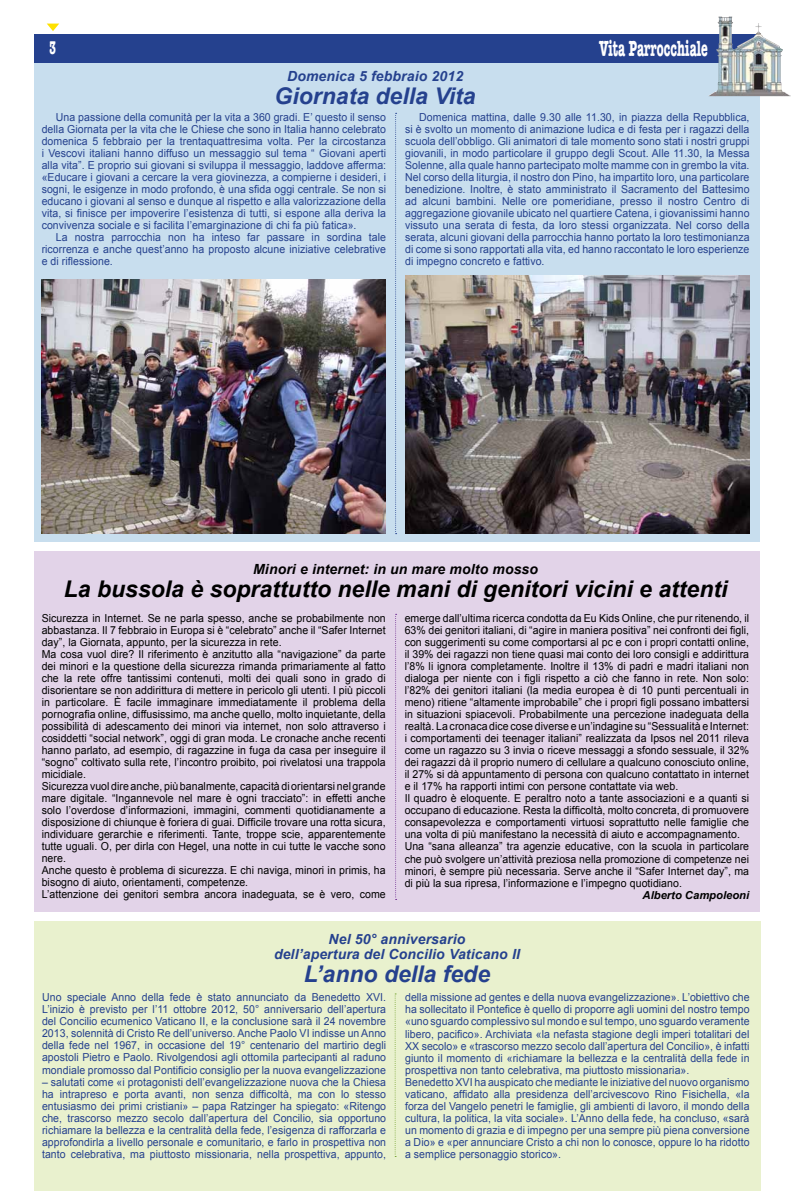
<style>
.page{position:relative;width:794px;height:1191px;background:#fff}
.page>*{position:absolute;margin:0;border:0;box-sizing:border-box;transform-origin:0 0}
.t1{font:italic 700 23px "Arial";color:#000}
.t2{font:italic 700 23px "Arial";color:#25418e}
.t3{font:italic 700 14px/15px "Arial";letter-spacing:.01em;color:#25418e;text-align:center}
.t4{font:italic 700 14px "Arial";letter-spacing:.01em;color:#000}
.t5{font:12px "Bocci Text 13 Stch";letter-spacing:.05em;color:#fff}
.t6{font:11px/12px "Arial";letter-spacing:.005em;color:#25418e;text-align:justify;scale:.96 1}
.t7{font:11px/12px "Arial";letter-spacing:.005em;color:#000;scale:.96 1}
.t8{font:italic 700 11px "Arial";color:#000}
.t9{font:10px "Bocci Text 13 Stch";color:#fff}
</style>
<div class="page">
<div style="left:34px;top:551px;width:726px;height:360px;background:#e2d3e8"></div>
<div style="left:34px;top:921px;width:726px;height:270px;background:#e9f1ce"></div>
<div style="left:34px;top:64px;width:726px;height:477px;background:#c8deee"></div>
<div style="left:34px;top:34px;width:726px;height:28px;background:#25418e"></div>
<svg style="left:47px;top:24px;width:12px;height:7px"></svg>
<img style="left:708px;top:17px;width:82px;height:79px">
<img style="left:42px;top:279px;width:344px;height:254px">
<img style="left:405px;top:275px;width:344px;height:258px">
<svg style="left:395px;top:113px;width:1px;height:421px"></svg>
<svg style="left:395px;top:614px;width:1px;height:286px"></svg>
<svg style="left:394px;top:993px;width:2px;height:164px"></svg>
<p class="t9" style="left:49px;top:45px;width:8px">3</p>
<p class="t5" style="left:599px;top:45px;width:110px">Vita Parrocchiale</p>
<p class="t3" style="left:287px;top:69px;width:177px">Domenica 5 febbraio 2012</p>
<h1 class="t2" style="left:274px;top:80px;width:203px">Giornata della Vita</h1>
<p class="t6" style="left:42px;top:112px;width:360px;text-indent:14px">Una passione della comunità per la vita a 360 gradi. E’ questo il senso della Giornata per la vita che le Chiese che sono in Italia hanno celebrato domenica 5 febbraio per la trentaquattresima volta. Per la circostanza i Vescovi italiani hanno diffuso un messaggio sul tema “ Giovani aperti alla vita”. E proprio sui giovani si sviluppa il messaggio, laddove afferma: «Educare i giovani a cercare la vera giovinezza, a compierne i desideri, i sogni, le esigenze in modo profondo, è una sfida oggi centrale. Se non si educano i giovani al senso e dunque al rispetto e alla valorizzazione della vita, si finisce per impoverire l’esistenza di tutti, si espone alla deriva la convivenza sociale e si facilita l’emarginazione di chi fa più fatica».</p>
<p class="t6" style="left:42px;top:232px;width:360px;text-indent:14px">La nostra parrocchia non ha inteso far passare in sordina tale ricorrenza e anche quest’anno ha proposto alcune iniziative celebrative e di riflessione.</p>
<p class="t6" style="left:405px;top:112px;width:360px;text-indent:14px">Domenica mattina, dalle 9.30 alle 11.30, in piazza della Repubblica, si è svolto un momento di animazione ludica e di festa per i ragazzi della scuola dell’obbligo. Gli animatori di tale momento sono stati i nostri gruppi giovanili, in modo particolare il gruppo degli Scout. Alle 11.30, la Messa Solenne, alla quale hanno partecipato molte mamme con in grembo la vita.<br>Nel corso della liturgia, il nostro don Pino, ha impartito loro, una particolare benedizione. Inoltre, è stato amministrato il Sacramento del Battesimo ad alcuni bambini. Nelle ore pomeridiane, presso il nostro Centro di aggregazione giovanile ubicato nel quartiere Catena, i giovanissimi hanno vissuto una serata di festa, da loro stessi organizzata. Nel corso della serata, alcuni giovani della parrocchia hanno portato la loro testimonianza di come si sono rapportati alla vita, ed hanno raccontato le loro esperienze di impegno concreto e fattivo.</p>
<p class="t4" style="left:253px;top:560px;width:286px">Minori e internet: in un mare molto mosso</p>
<h1 class="t1" style="left:64px;top:573px;width:665px">La bussola è soprattutto nelle mani di genitori vicini e attenti</h1>
<p class="t7" style="left:42px;top:612px;width:360px">Sicurezza in Internet. Se ne parla spesso, anche se probabilmente non abbastanza. Il 7 febbraio in Europa si è “celebrato” anche il “Safer Internet day”, la Giornata, appunto, per la sicurezza in rete.<br>Ma cosa vuol dire? Il riferimento è anzitutto alla “navigazione” da parte dei minori e la questione della sicurezza rimanda primariamente al fatto che la rete offre tantissimi contenuti, molti dei quali sono in grado di disorientare se non addirittura di mettere in pericolo gli utenti. I più piccoli in particolare. È facile immaginare immediatamente il problema della pornografia online, diffusissimo, ma anche quello, molto inquietante, della possibilità di adescamento dei minori via internet, non solo attraverso i cosiddetti “social network”, oggi di gran moda. Le cronache anche recenti hanno parlato, ad esempio, di ragazzine in fuga da casa per inseguire il “sogno” coltivato sulla rete, l’incontro proibito, poi rivelatosi una trappola micidiale.<br>Sicurezza vuol dire anche, più banalmente, capacità di orientarsi nel grande mare digitale. “Ingannevole nel mare è ogni tracciato”: in effetti anche solo l’overdose d’informazioni, immagini, commenti quotidianamente a disposizione di chiunque è foriera di guai. Difficile trovare una rotta sicura, individuare gerarchie e riferimenti. Tante, troppe scie, apparentemente tutte uguali. O, per dirla con Hegel, una notte in cui tutte le vacche sono nere.<br>Anche questo è problema di sicurezza. E chi naviga, minori in primis, ha bisogno di aiuto, orientamenti, competenze.<br>L’attenzione dei genitori sembra ancora inadeguata, se è vero, come</p>
<p class="t7" style="left:405px;top:612px;width:360px">emerge dall’ultima ricerca condotta da Eu Kids Online, che pur ritenendo, il 63% dei genitori italiani, di “agire in maniera positiva” nei confronti dei figli, con suggerimenti su come comportarsi al pc e con i propri contatti online, il 39% dei ragazzi non tiene quasi mai conto dei loro consigli e addirittura l’8% li ignora completamente. Inoltre il 13% di padri e madri italiani non dialoga per niente con i figli rispetto a ciò che fanno in rete. Non solo: l’82% dei genitori italiani (la media europea è di 10 punti percentuali in meno) ritiene “altamente improbabile” che i propri figli possano imbattersi in situazioni spiacevoli. Probabilmente una percezione inadeguata della realtà. La cronaca dice cose diverse e un’indagine su “Sessualità e Internet: i comportamenti dei teenager italiani” realizzata da Ipsos nel 2011 rileva come un ragazzo su 3 invia o riceve messaggi a sfondo sessuale, il 32% dei ragazzi dà il proprio numero di cellulare a qualcuno conosciuto online, il 27% si dà appuntamento di persona con qualcuno contattato in internet e il 17% ha rapporti intimi con persone contattate via web.<br>Il quadro è eloquente. E peraltro noto a tante associazioni e a quanti si occupano di educazione. Resta la difficoltà, molto concreta, di promuovere consapevolezza e comportamenti virtuosi soprattutto nelle famiglie che una volta di più manifestano la necessità di aiuto e accompagnamento.<br>Una “sana alleanza” tra agenzie educative, con la scuola in particolare che può svolgere un’attività preziosa nella promozione di competenze nei minori, è sempre più necessaria. Serve anche il “Safer Internet day”, ma di più la sua ripresa, l’informazione e l’impegno quotidiano.</p>
<p class="t8" style="left:642px;top:888px;width:108px">Alberto Campoleoni</p>
<p class="t3" style="left:274px;top:931px;width:247px">Nel 50° anniversario<br>dell’apertura del Concilio Vaticano II</p>
<h1 class="t2" style="left:304px;top:958px;width:188px">L’anno della fede</h1>
<p class="t6" style="left:42px;top:991px;width:360px">Uno speciale Anno della fede è stato annunciato da Benedetto XVI.<br>L’inizio è previsto per l’11 ottobre 2012, 50° anniversario dell’apertura del Concilio ecumenico Vaticano II, e la conclusione sarà il 24 novembre 2013, solennità di Cristo Re dell’universo. Anche Paolo VI indisse un Anno della fede nel 1967, in occasione del 19° centenario del martirio degli apostoli Pietro e Paolo. Rivolgendosi agli ottomila partecipanti al raduno mondiale promosso dal Pontificio consiglio per la nuova evangelizzazione</p>
<p class="t6" style="left:42px;top:1075px;width:360px">– salutati come «i protagonisti dell’evangelizzazione nuova che la Chiesa ha intrapreso e porta avanti, non senza difficoltà, ma con lo stesso entusiasmo dei primi cristiani» – papa Ratzinger ha spiegato: «Ritengo che, trascorso mezzo secolo dall’apertura del Concilio, sia opportuno richiamare la bellezza e la centralità della fede, l’esigenza di rafforzarla e approfondirla a livello personale e comunitario, e farlo in prospettiva non tanto celebrativa, ma piuttosto missionaria, nella prospettiva, appunto,</p>
<p class="t6" style="left:405px;top:991px;width:360px;text-align:left">della missione ad gentes e della nuova evangelizzazione». L’obiettivo che ha sollecitato il Pontefice è quello di proporre agli uomini del nostro tempo «uno sguardo complessivo sul mondo e sul tempo, uno sguardo veramente libero, pacifico». Archiviata «la nefasta stagione degli imperi totalitari del XX secolo» e «trascorso mezzo secolo dall’apertura del Concilio», è infatti giunto il momento di «richiamare la bellezza e la centralità della fede in prospettiva non tanto celebrativa, ma piuttosto missionaria».<br>Benedetto XVI ha auspicato che mediante le iniziative del nuovo organismo vaticano, affidato alla presidenza dell’arcivescovo Rino Fisichella, «la forza del Vangelo penetri le famiglie, gli ambienti di lavoro, il mondo della cultura, la politica, la vita sociale». L’Anno della fede, ha concluso, «sarà un momento di grazia e di impegno per una sempre più piena conversione a Dio» e «per annunciare Cristo a chi non lo conosce, oppure lo ha ridotto a semplice personaggio storico».</p>
</div>
